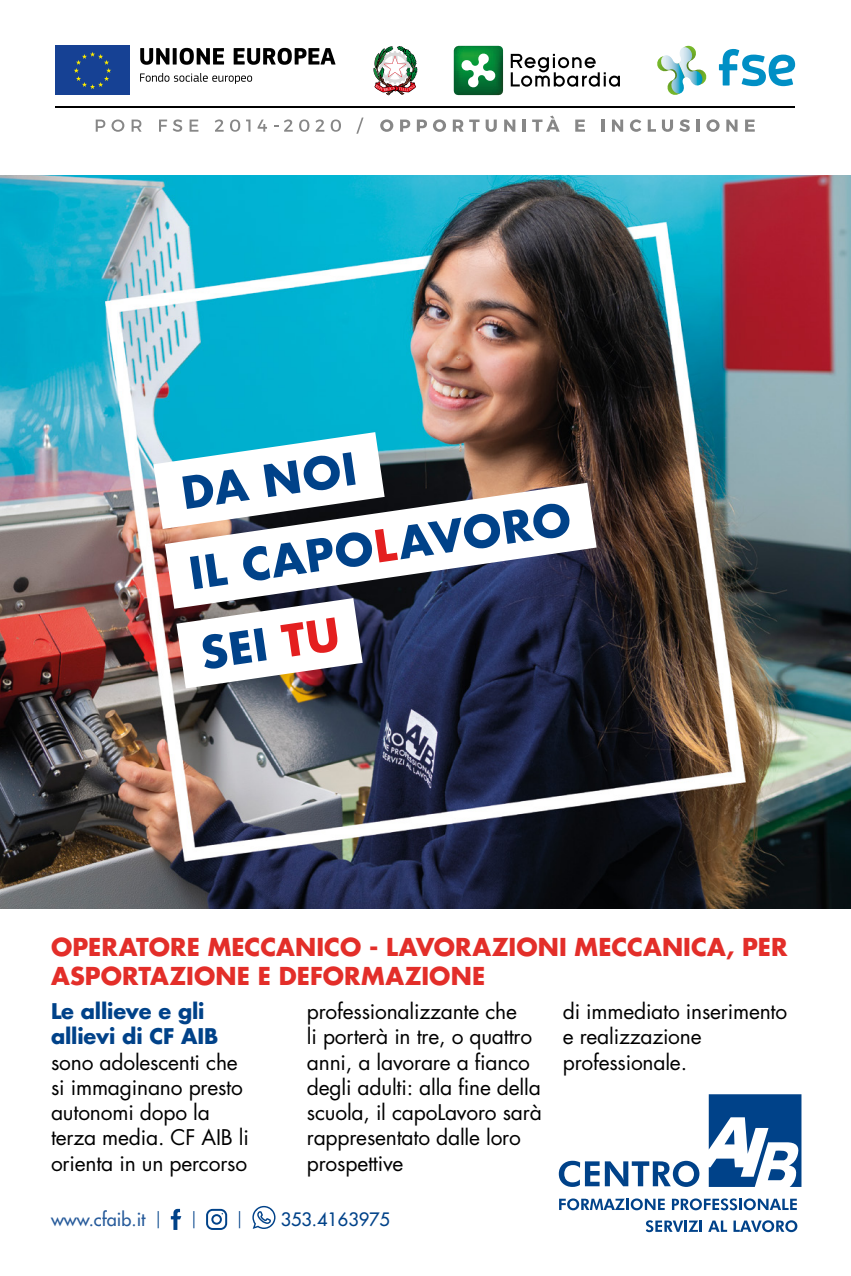
<style>
.page{position:relative;width:851px;height:1276px;background:#fff}
.page>*{position:absolute;margin:0;border:0;box-sizing:border-box;transform-origin:0 0}
.t1{font:700 24px/28.8px "Futura Std";letter-spacing:.005em;color:#e32e29}
.t2{font:21px/25.2px "Futura Std";letter-spacing:-.01em;color:#000}
.t3{font:700 21px/25.2px "Futura Std";letter-spacing:-.01em;color:#004289}
.t4{font:500 18px "Futura Std";color:#275b9b}
.t5{font:500 18px "Futura Std";color:#004289}
.t6{font:300 18px "Montserrat";color:#004289}
.s1{font-family:"Montserrat";font-weight:300;color:#004289}
</style>
<div class="page">
<img style="left:0;top:175px;width:850px;height:733px">
<svg style="left:165px;top:483px;width:431px;height:126px"></svg>
<svg style="left:153px;top:432px;width:416px;height:157px"></svg>
<svg style="left:176px;top:598px;width:186px;height:90px"></svg>
<hr style="left:55px;top:107px;width:740px;height:1px;background:#000">
<svg style="left:453px;top:46px;width:50px;height:49px"></svg>
<svg style="left:510px;top:54px;width:110px;height:33px"></svg>
<svg style="left:657px;top:46px;width:50px;height:49px"></svg>
<svg style="left:718px;top:49px;width:77px;height:37px"></svg>
<div style="left:55px;top:46px;width:74px;height:49px;background:#164194"></div>
<svg style="left:74px;top:52px;width:37px;height:37px"></svg>
<svg style="left:140px;top:48px;width:84px;height:17px"></svg>
<svg style="left:234px;top:48px;width:101px;height:17px"></svg>
<svg style="left:140px;top:73px;width:112px;height:11px"></svg>
<svg style="left:373px;top:46px;width:44px;height:49px"></svg>
<svg style="left:96px;top:120px;width:9px;height:12px"></svg>
<svg style="left:111px;top:119px;width:13px;height:13px"></svg>
<svg style="left:132px;top:120px;width:10px;height:12px"></svg>
<svg style="left:159px;top:120px;width:8px;height:12px"></svg>
<svg style="left:173px;top:119px;width:9px;height:13px"></svg>
<svg style="left:189px;top:120px;width:9px;height:12px"></svg>
<svg style="left:215px;top:119px;width:8px;height:13px"></svg>
<svg style="left:230px;top:119px;width:10px;height:13px"></svg>
<svg style="left:246px;top:120px;width:4px;height:12px"></svg>
<svg style="left:257px;top:120px;width:10px;height:12px"></svg>
<svg style="left:284px;top:119px;width:9px;height:13px"></svg>
<svg style="left:299px;top:119px;width:10px;height:13px"></svg>
<svg style="left:315px;top:119px;width:9px;height:13px"></svg>
<svg style="left:330px;top:119px;width:11px;height:13px"></svg>
<svg style="left:356px;top:118px;width:7px;height:16px"></svg>
<svg style="left:380px;top:119px;width:13px;height:13px"></svg>
<svg style="left:400px;top:120px;width:10px;height:12px"></svg>
<svg style="left:417px;top:120px;width:10px;height:12px"></svg>
<svg style="left:433px;top:119px;width:13px;height:13px"></svg>
<svg style="left:452px;top:120px;width:11px;height:12px"></svg>
<svg style="left:469px;top:120px;width:10px;height:12px"></svg>
<svg style="left:485px;top:120px;width:11px;height:12px"></svg>
<svg style="left:504px;top:120px;width:11px;height:12px"></svg>
<svg style="left:523px;top:120px;width:3px;height:12px"></svg>
<svg style="left:532px;top:116px;width:27px;height:16px"></svg>
<svg style="left:575px;top:120px;width:10px;height:12px"></svg>
<svg style="left:601px;top:120px;width:3px;height:12px"></svg>
<svg style="left:612px;top:120px;width:11px;height:12px"></svg>
<svg style="left:630px;top:119px;width:11px;height:13px"></svg>
<svg style="left:647px;top:120px;width:26px;height:12px"></svg>
<svg style="left:679px;top:119px;width:10px;height:13px"></svg>
<svg style="left:696px;top:120px;width:3px;height:12px"></svg>
<svg style="left:706px;top:119px;width:13px;height:13px"></svg>
<svg style="left:726px;top:120px;width:11px;height:12px"></svg>
<svg style="left:745px;top:120px;width:9px;height:12px"></svg>
<svg style="left:558px;top:1160px;width:141px;height:27px"></svg>
<svg style="left:559px;top:1198px;width:105px;height:12px"></svg>
<svg style="left:671px;top:1198px;width:125px;height:12px"></svg>
<svg style="left:645px;top:1220px;width:57px;height:12px"></svg>
<svg style="left:708px;top:1220px;width:19px;height:11px"></svg>
<svg style="left:733px;top:1220px;width:64px;height:12px"></svg>
<svg style="left:708px;top:1094px;width:93px;height:93px"></svg>
<svg style="left:171px;top:1208px;width:10px;height:22px"></svg>
<svg style="left:206px;top:1208px;width:21px;height:22px"></svg>
<svg style="left:252px;top:1206px;width:23px;height:23px"></svg>
<p class="t1" style="left:51px;top:932px;width:737px">OPERATORE MECCANICO - LAVORAZIONI MECCANICA, PER<br>ASPORTAZIONE E DEFORMAZIONE</p>
<p class="t3" style="left:51px;top:998px;width:169px">Le allieve e gli allievi di CF AIB</p>
<p class="t2" style="left:51px;top:1049px;width:199px">sono adolescenti che si immaginano presto autonomi dopo la terza media. CF AIB li orienta in un percorso</p>
<p class="t2" style="left:307px;top:999px;width:236px">professionalizzante che<br>li porterà in tre, o quattro anni, a lavorare a fianco degli adulti: alla fine della scuola, il capoLavoro sarà rappresentato dalle loro prospettive</p>
<p class="t2" style="left:562px;top:999px;width:226px">di immediato inserimento e realizzazione professionale.</p>
<p class="t4" style="left:51px;top:1207px;width:111px">www.cfaib.it <span class="s1">|</span></p>
<p class="t6" style="left:192px;top:1205px;width:6px">|</p>
<p class="t6" style="left:237px;top:1205px;width:6px">|</p>
<p class="t5" style="left:281px;top:1207px;width:111px">353.4163975</p>
</div>
